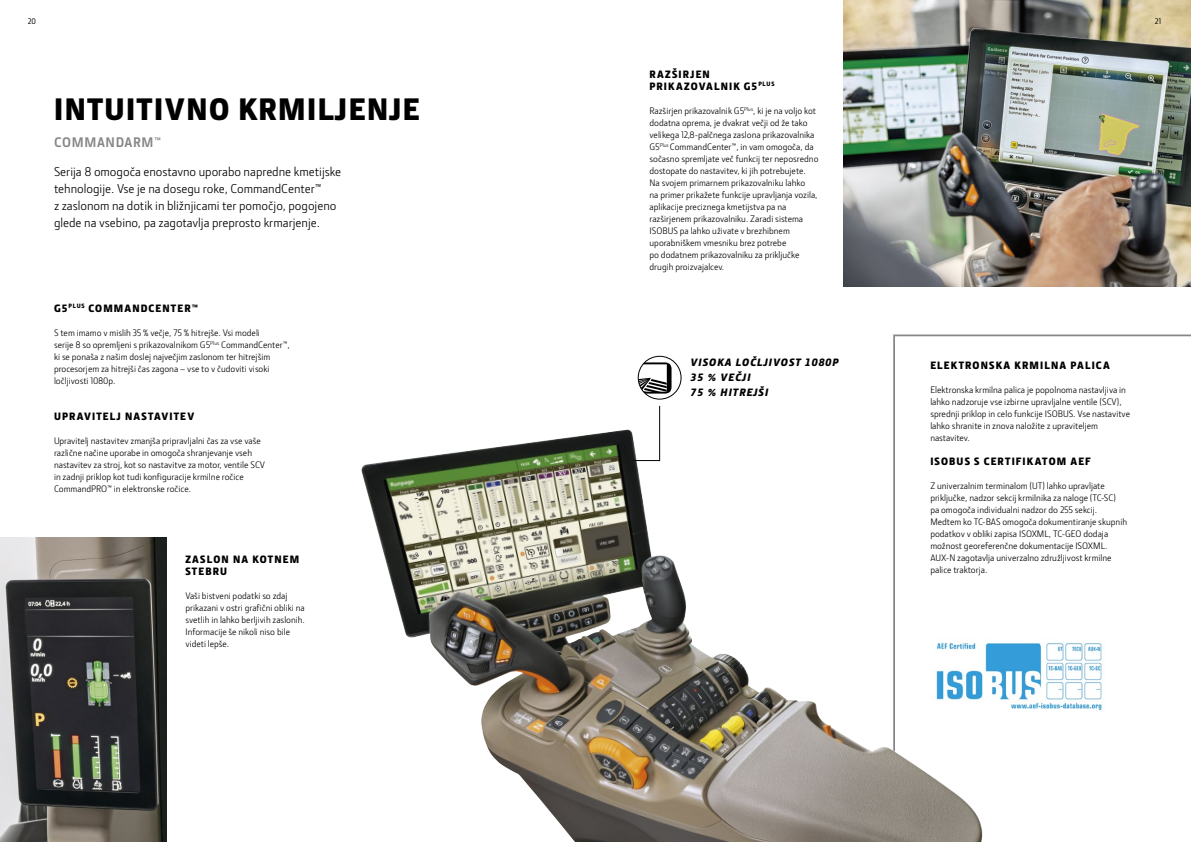
<style>
.page{position:relative;width:1191px;height:842px;background:#fff}
.page>*{position:absolute;margin:0;border:0;box-sizing:border-box;transform-origin:0 0}
.t1{font:900 32px "Section";letter-spacing:.05em;color:#000}
.t2{font:700 14px "JD Sans Pro";letter-spacing:.05em;color:#868685}
.t3{font:13px/17px "JD Sans Pro";color:#000}
.t4{font:900 11px/12px "Section";letter-spacing:.105em;color:#000}
.t5{font:italic 900 11px/15px "Section";letter-spacing:.1em;color:#000}
.t6{font:9.5px/12px "JD Sans Pro";color:#000}
.t7{font:500 8px "JD Sans Pro";color:#000}
</style>
<div class="page">
<img style="left:843px;top:0;width:348px;height:287px">
<svg style="left:893px;top:334px;width:298px;height:502px"></svg>
<img style="left:982px;top:639px;width:124px;height:73px">
<img style="left:0;top:537px;width:166px;height:305px">
<img style="left:361px;top:430px;width:621px;height:412px">
<svg style="left:633px;top:405px;width:27px;height:56px"></svg>
<svg style="left:638px;top:362px;width:33px;height:32px"></svg>
<div style="left:638px;top:356px;width:43px;height:44px;border:1px solid #000;border-radius:50%"></div>
<p class="t7" style="left:28px;top:16px;width:10px">20</p>
<p class="t7" style="left:1155px;top:16px;width:8px">21</p>
<h1 class="t1" style="left:54px;top:88px;width:367px">INTUITIVNO KRMILJENJE</h1>
<h2 class="t2" style="left:54px;top:133px;width:109px">COMMANDARM™</h2>
<h3 class="t3" style="left:54px;top:163px;width:289px">Serija 8 omogoča enostavno uporabo napredne kmetijske tehnologije. Vse je na dosegu roke, CommandCenter™<br>z zaslonom na dotik in bližnjicami ter pomočjo, pogojeno glede na vsebino, pa zagotavlja preprosto krmarjenje.</h3>
<p class="t4" style="left:54px;top:302px;width:145px">G5<sup>PLUS</sup> COMMANDCENTER™</p>
<p class="t6" style="left:54px;top:327px;width:237px">S tem imamo v mislih 35 % večje, 75 % hitrejše. Vsi modeli<br>serije 8 so opremljeni s prikazovalnikom G5<sup>Plus</sup> CommandCenter™, ki se ponaša z našim doslej največjim zaslonom ter hitrejšim procesorjem za hitrejši čas zagona – vse to v čudoviti visoki ločljivosti 1080p.</p>
<p class="t4" style="left:54px;top:410px;width:142px">UPRAVITELJ NASTAVITEV</p>
<p class="t6" style="left:54px;top:435px;width:213px">Upravitelj nastavitev zmanjša pripravljalni čas za vse vaše različne načine uporabe in omogoča shranjevanje vseh nastavitev za stroj, kot so nastavitve za motor, ventile SCV in zadnji priklop kot tudi konfiguracije krmilne ročice CommandPRO™ in elektronske ročice.</p>
<p class="t4" style="left:185px;top:553px;width:115px">ZASLON NA KOTNEM<br>STEBRU</p>
<p class="t6" style="left:185px;top:589px;width:121px">Vaši bistveni podatki so zdaj prikazani v ostri grafični obliki na svetlih in lahko berljivih zaslonih.<br>Informacije še nikoli niso bile videti lepše.</p>
<p class="t4" style="left:649px;top:68px;width:126px">RAZŠIRJEN<br>PRIKAZOVALNIK G5<sup>PLUS</sup></p>
<p class="t6" style="left:649px;top:105px;width:170px">Razširjen prikazovalnik G5<sup>Plus</sup>, ki je na voljo kot dodatna oprema, je dvakrat večji od že tako velikega 12,8-palčnega zaslona prikazovalnika G5<sup>Plus</sup> CommandCenter™, in vam omogoča, da sočasno spremljate več funkcij ter neposredno dostopate do nastavitev, ki jih potrebujete.<br>Na svojem primarnem prikazovalniku lahko<br>na primer prikažete funkcije upravljanja vozila, aplikacije preciznega kmetijstva pa na razširjenem prikazovalniku. Zaradi sistema ISOBUS pa lahko uživate v brezhibnem uporabniškem vmesniku brez potrebe<br>po dodatnem prikazovalniku za priključke drugih proizvajalcev.</p>
<p class="t5" style="left:690px;top:355px;width:149px">VISOKA LOČLJIVOST 1080P<br>35 % VEČJI<br>75 % HITREJŠI</p>
<p class="t4" style="left:930px;top:359px;width:181px">ELEKTRONSKA KRMILNA PALICA</p>
<p class="t6" style="left:930px;top:383px;width:201px">Elektronska krmilna palica je popolnoma nastavljiva in lahko nadzoruje vse izbirne upravljalne ventile (SCV), sprednji priklop in celo funkcije ISOBUS. Vse nastavitve lahko shranite in znova naložite z upraviteljem nastavitev.</p>
<p class="t4" style="left:930px;top:455px;width:162px">ISOBUS S CERTIFIKATOM AEF</p>
<p class="t6" style="left:930px;top:479px;width:198px">Z univerzalnim terminalom (UT) lahko upravljate priključke, nadzor sekcij krmilnika za naloge (TC-SC) pa omogoča individualni nadzor do 255 sekcij.<br>Medtem ko TC-BAS omogoča dokumentiranje skupnih podatkov v obliki zapisa ISOXML, TC-GEO dodaja možnost georeferenčne dokumentacije ISOXML.<br>AUX-N zagotavlja univerzalno združljivost krmilne palice traktorja.</p>
</div>
